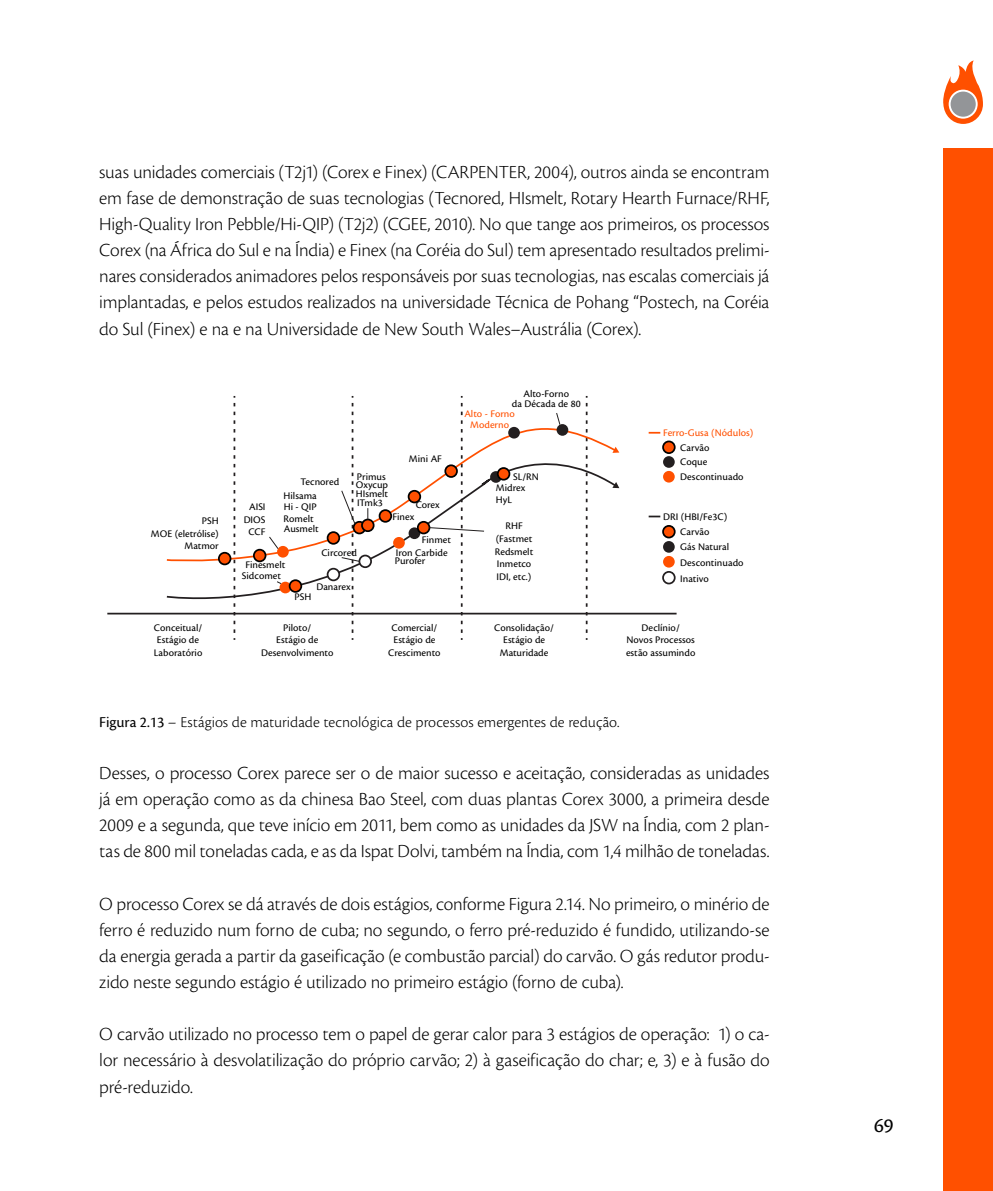
<style>
.page{position:relative;width:993px;height:1191px;background:#fff}
.page>*{position:absolute;margin:0;border:0;box-sizing:border-box;transform-origin:0 0}
.t1{font:21px "Cronos Pro";color:#000}
.t2{font:300 19.25px/26.1px "Cronos Pro";letter-spacing:-.005em;color:#000;text-align:justify}
.t3{font:15.75px "Cronos Pro Lt Capt";color:#000}
.t4{font:10.5px/12.6px "Cronos Pro Capt";color:#000;text-align:center}
.t5{font:10.5px/10.5px "Cronos Pro Capt";color:#ff5000;text-align:center}
.s1{font-family:"Cronos Pro"}
</style>
<div class="page">
<div style="left:942px;top:149px;width:50px;height:1042px;background:#ff5000"></div>
<svg style="left:943px;top:60px;width:39px;height:64px"></svg>
<div style="left:950px;top:92px;width:25px;height:25px;background:#939598;border-radius:50%"></div>
<svg style="left:233px;top:396px;width:2px;height:244px"></svg>
<svg style="left:585px;top:396px;width:2px;height:244px"></svg>
<hr style="left:107px;top:613px;width:569px;height:1px;background:#231f20">
<svg style="left:233px;top:402px;width:358px;height:36px"></svg>
<svg style="left:165px;top:438px;width:452px;height:175px"></svg>
<svg style="left:612px;top:482px;width:7px;height:6px"></svg>
<div style="left:219px;top:553px;width:11px;height:11px;background:#ff5000;border-radius:50%"></div>
<div style="left:218px;top:552px;width:13px;height:13px;border:2px solid #000;border-radius:50%"></div>
<div style="left:254px;top:549px;width:11px;height:12px;background:#ff5000;border-radius:50%"></div>
<div style="left:253px;top:549px;width:13px;height:13px;border:2px solid #000;border-radius:50%"></div>
<div style="left:277px;top:546px;width:12px;height:11px;background:#ff5000;border-radius:50%"></div>
<div style="left:327px;top:532px;width:12px;height:12px;background:#ff5000;border-radius:50%"></div>
<div style="left:326px;top:531px;width:14px;height:13px;border:2px solid #000;border-radius:50%"></div>
<svg style="left:353px;top:522px;width:12px;height:11px"></svg>
<div style="left:352px;top:521px;width:14px;height:13px;border:2px solid #000;border-radius:50%"></div>
<div style="left:362px;top:519px;width:11px;height:12px;background:#ff5000;border-radius:50%"></div>
<div style="left:361px;top:518px;width:13px;height:14px;border:2px solid #000;border-radius:50%"></div>
<div style="left:379px;top:510px;width:12px;height:12px;background:#ff5000;border-radius:50%"></div>
<div style="left:378px;top:509px;width:14px;height:13px;border:2px solid #000;border-radius:50%"></div>
<div style="left:408px;top:491px;width:12px;height:11px;background:#ff5000;border-radius:50%"></div>
<div style="left:407px;top:490px;width:14px;height:13px;border:2px solid #000;border-radius:50%"></div>
<div style="left:662px;top:441px;width:12px;height:12px;background:#ff5000;border-radius:50%"></div>
<div style="left:662px;top:440px;width:13px;height:14px;border:2px solid #000;border-radius:50%"></div>
<div style="left:662px;top:456px;width:12px;height:12px;background:#231f20;border-radius:50%"></div>
<div style="left:662px;top:471px;width:12px;height:11px;background:#ff5000;border-radius:50%"></div>
<div style="left:662px;top:526px;width:12px;height:11px;background:#ff5000;border-radius:50%"></div>
<div style="left:662px;top:525px;width:13px;height:13px;border:2px solid #000;border-radius:50%"></div>
<div style="left:662px;top:541px;width:12px;height:12px;background:#231f20;border-radius:50%"></div>
<div style="left:662px;top:556px;width:12px;height:11px;background:#ff5000;border-radius:50%"></div>
<div style="left:662px;top:571px;width:13px;height:13px;border:2px solid #231f20;border-radius:50%"></div>
<div style="left:508px;top:427px;width:11px;height:11px;background:#231f20;border-radius:50%"></div>
<div style="left:556px;top:424px;width:12px;height:12px;background:#231f20;border-radius:50%"></div>
<div style="left:279px;top:581px;width:12px;height:12px;background:#ff5000;border-radius:50%"></div>
<div style="left:289px;top:580px;width:12px;height:12px;background:#ff5000;border-radius:50%"></div>
<div style="left:289px;top:579px;width:13px;height:14px;border:2px solid #000;border-radius:50%"></div>
<div style="left:327px;top:568px;width:12px;height:12px;background:#fff;border-radius:50%"></div>
<div style="left:326px;top:568px;width:14px;height:13px;border:2px solid #231f20;border-radius:50%"></div>
<div style="left:359px;top:555px;width:12px;height:12px;background:#fff;border-radius:50%"></div>
<div style="left:358px;top:554px;width:14px;height:14px;border:2px solid #231f20;border-radius:50%"></div>
<div style="left:393px;top:537px;width:11px;height:11px;background:#ff5000;border-radius:50%"></div>
<div style="left:408px;top:527px;width:12px;height:12px;background:#231f20;border-radius:50%"></div>
<div style="left:417px;top:522px;width:12px;height:11px;background:#ff5000;border-radius:50%"></div>
<div style="left:417px;top:521px;width:13px;height:13px;border:2px solid #000;border-radius:50%"></div>
<div style="left:490px;top:471px;width:11px;height:12px;background:#231f20;border-radius:50%"></div>
<div style="left:497px;top:468px;width:12px;height:12px;background:#ff5000;border-radius:50%"></div>
<div style="left:496px;top:467px;width:14px;height:13px;border:2px solid #000;border-radius:50%"></div>
<svg style="left:268px;top:536px;width:11px;height:14px"></svg>
<svg style="left:340px;top:396px;width:20px;height:244px"></svg>
<svg style="left:276px;top:580px;width:6px;height:5px"></svg>
<svg style="left:428px;top:396px;width:57px;height:244px"></svg>
<svg style="left:555px;top:412px;width:6px;height:14px"></svg>
<svg style="left:648px;top:515px;width:12px;height:2px"></svg>
<svg style="left:648px;top:432px;width:12px;height:1px"></svg>
<p class="t2" style="left:99px;top:159px;width:671px">suas unidades comerciais (T2j1) (Corex e Finex) (CARPENTER, 2004), outros ainda se encontram em fase de demonstração de suas tecnologias (Tecnored, HIsmelt, Rotary Hearth Furnace/RHF, High-Quality Iron Pebble/Hi-QIP) (T2j2) (CGEE, 2010). No que tange aos primeiros, os processos Corex (na África do Sul e na Índia) e Finex (na Coréia do Sul) tem apresentado resultados prelimi&shy;nares considerados animadores pelos responsáveis por suas tecnologias, nas escalas comerciais já implantadas, e pelos estudos realizados na universidade Técnica de Pohang “Postech, na Coréia do Sul (Finex) e na e na Universidade de New South Wales–Austrália (Corex).</p>
<p class="t4" style="left:151px;top:514px;width:69px;text-align:right">PSH<br>MOE (eletrólise)<br>Matmor</p>
<p class="t4" style="left:154px;top:621px;width:50px">Conceitual/<br>Estágio de<br>Laboratório</p>
<p class="t4" style="left:409px;top:453px;width:35px">Mini AF</p>
<p class="t4" style="left:357px;top:470px;width:30px">Primus</p>
<p class="t4" style="left:283px;top:474px;width:57px;line-height:14.9px;text-align:left;text-indent:17px">Tecnored<br>Hilsama</p>
<p class="t4" style="left:283px;top:501px;width:35px;line-height:11.7px;text-align:left">Hi - QIP<br>Romelt</p>
<p class="t4" style="left:284px;top:522px;width:36px">Ausmelt</p>
<p class="t4" style="left:355px;top:481px;width:34px;line-height:8.2px;text-align:left">Oxycup<br>HIsmelt</p>
<p class="t4" style="left:357px;top:496px;width:27px">ITmk3</p>
<p class="t4" style="left:415px;top:498px;width:26px">Corex</p>
<p class="t4" style="left:243px;top:500px;width:23px">AISI<br>DIOS<br>CCF</p>
<p class="t4" style="left:392px;top:510px;width:23px">Finex</p>
<p class="t4" style="left:395px;top:533px;width:57px;text-align:left;text-indent:26px">Finmet<br>Iron Carbide</p>
<p class="t4" style="left:395px;top:555px;width:32px">Purofer</p>
<p class="t4" style="left:321px;top:546px;width:37px">Circored</p>
<p class="t4" style="left:316px;top:580px;width:36px">Danarex</p>
<p class="t4" style="left:245px;top:558px;width:42px">Finesmelt</p>
<p class="t4" style="left:242px;top:569px;width:41px">Sidcomet</p>
<p class="t4" style="left:294px;top:590px;width:18px">PSH</p>
<p class="t4" style="left:511px;top:388px;width:70px;line-height:10.5px">Alto-Forno<br>da Década de 80</p>
<p class="t5" style="left:464px;top:408px;width:52px">Alto - Forno<br>Moderno</p>
<p class="t4" style="left:513px;top:470px;width:27px">SL/RN</p>
<p class="t4" style="left:496px;top:481px;width:31px;text-align:left">Midrex<br>HyL</p>
<p class="t4" style="left:494px;top:520px;width:40px">RHF (Fastmet<br>Redsmelt<br>Inmetco<br>IDI, etc.)</p>
<p class="t5" style="left:662px;top:428px;width:92px">Ferro-Gusa (Nódulos)</p>
<p class="t4" style="left:680px;top:440px;width:31px;line-height:14px;text-align:left">Carvão<br>Coque</p>
<p class="t4" style="left:680px;top:470px;width:65px">Descontinuado</p>
<p class="t4" style="left:680px;top:509px;width:65px;line-height:15.2px;text-align:left;text-indent:-17px">DRI (HBI/Fe3C)<br>Carvão<br>Gás Natural<br>Descontinuado</p>
<p class="t4" style="left:680px;top:572px;width:30px">Inativo</p>
<p class="t4" style="left:261px;top:621px;width:74px">Piloto/<br>Estágio de<br>Desenvolvimento</p>
<p class="t4" style="left:388px;top:621px;width:54px">Comercial/<br>Estágio de<br>Crescimento</p>
<p class="t4" style="left:494px;top:621px;width:61px">Consolidação/<br>Estágio de<br>Maturidade</p>
<p class="t4" style="left:625px;top:621px;width:71px">Declínio/<br>Novos Processos estão assumindo</p>
<p class="t3" style="left:99px;top:712px;width:521px"><span class="s1">Figura 2.13</span> – Estágios de maturidade tecnológica de processos emergentes de redução.</p>
<p class="t2" style="left:99px;top:760px;width:671px">Desses, o processo Corex parece ser o de maior sucesso e aceitação, consideradas as unidades já em operação como as da chinesa Bao Steel, com duas plantas Corex 3000, a primeira desde 2009 e a segunda, que teve início em 2011, bem como as unidades da JSW na Índia, com 2 plan&shy;tas de 800 mil toneladas cada, e as da Ispat Dolvi, também na Índia, com 1,4 milhão de toneladas.</p>
<p class="t2" style="left:99px;top:890px;width:671px">O processo Corex se dá através de dois estágios, conforme Figura 2.14. No primeiro, o minério de ferro é reduzido num forno de cuba; no segundo, o ferro pré-reduzido é fundido, utilizando-se da energia gerada a partir da gaseificação (e combustão parcial) do carvão. O gás redutor produ&shy;zido neste segundo estágio é utilizado no primeiro estágio (forno de cuba).</p>
<p class="t2" style="left:99px;top:1021px;width:671px">O carvão utilizado no processo tem o papel de gerar calor para 3 estágios de operação: 1) o ca&shy;lor necessário à desvolatilização do próprio carvão; 2) à gaseificação do char; e, 3) e à fusão do pré-reduzido.</p>
<p class="t1" style="left:873px;top:1113px;width:21px">69</p>
</div>
